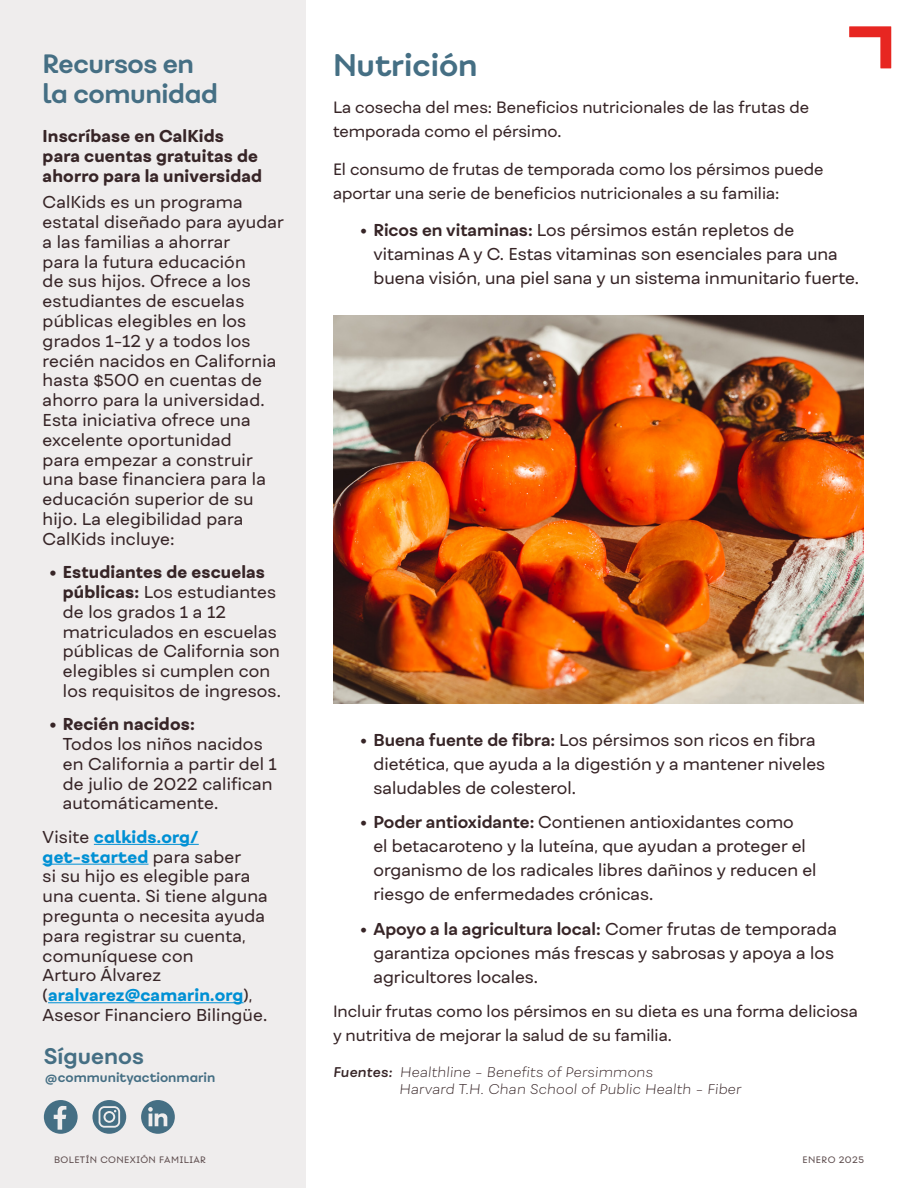
<style>
.page{position:relative;width:918px;height:1188px;background:#fff}
.page>*{position:absolute;margin:0;border:0;box-sizing:border-box;transform-origin:0 0}
.Paragraph_Style_4{font:700 30px "Fibra One Alt";color:#456f84}
.t1{font:700 25.5px/30px "Fibra One Alt";letter-spacing:-.015em;color:#456f84}
.t2{font:700 21.6px "Fibra One Alt";color:#456f84}
.t3{font:16.5px/19.8px "Fibra One";letter-spacing:.01em;color:#372527}
.t4{font:800 16.5px/19.6px "Fibra One";letter-spacing:.01em;color:#372527}
.Paragraph_Style_4-2{font:15.75px/24px "Fibra One";color:#372527}
.Paragraph_Style_4-3{font:italic 200 13.5px/16.2px "Fibra One";letter-spacing:.02em;color:#372527}
.t5{font:700 12.75px "Fibra One Alt";color:#456f84}
.t6{font:9px "Fibra One Alt";letter-spacing:.05em;color:#5e4d4e}
.s1{font-weight:800}
.s2{font-family:"Fibra One Alt";font-weight:800;color:#0090d4}
.s3{font-weight:800;color:#0090d4}
.s4{font-weight:700}
.s5{font-weight:600}
</style>
<div class="page">
<div style="left:0;top:0;width:306px;height:1188px;background:#efeded"></div>
<svg style="left:849px;top:26px;width:42px;height:42px"></svg>
<svg style="left:141px;top:1100px;width:34px;height:34px"></svg>
<svg style="left:44px;top:1100px;width:34px;height:34px"></svg>
<svg style="left:92px;top:1100px;width:34px;height:34px"></svg>
<div style="left:105px;top:1113px;width:8px;height:8px;background:#456f84;border-radius:4px"></div>
<hr style="left:94px;top:844px;width:105px;height:1px;background:#0090d4">
<hr style="left:43px;top:864px;width:106px;height:1px;background:#0090d4">
<hr style="left:48px;top:1002px;width:196px;height:1px;background:#0090d4">
<img style="left:333px;top:315px;width:531px;height:389px">
<p class="t1" style="left:43px;top:48px;width:177px">Recursos en la comunidad</p>
<p class="t4" style="left:43px;top:126px;width:221px">Inscríbase en CalKids para cuentas gratuitas de ahorro para la universidad</p>
<p class="t3" style="left:43px;top:192px;width:243px">CalKids es un programa estatal diseñado para ayudar a las familias a ahorrar<br>para la futura educación<br>de sus hijos. Ofrece a los estudiantes de escuelas públicas elegibles en los grados 1-12 y a todos los recién nacidos en California hasta $500 en cuentas de ahorro para la universidad.<br>Esta iniciativa ofrece una excelente oportunidad<br>para empezar a construir una base financiera para la educación superior de su hijo. La elegibilidad para<br>CalKids incluye:</p>
<p class="t3" style="left:63px;top:562px;width:220px;text-indent:-14px"><span class="s1">• Estudiantes de escuelas públicas:</span> Los estudiantes de los grados 1 a 12 matriculados en escuelas públicas de California son elegibles si cumplen con los requisitos de ingresos.</p>
<p class="t3" style="left:63px;top:714px;width:216px;text-indent:-14px"><span class="s1">• Recién nacidos:<br></span>Todos los niños nacidos en California a partir del 1 de julio de 2022 califican automáticamente.</p>
<p class="t3" style="left:43px;top:827px;width:227px">Visite <span class="s2">calkids.org/ get-started</span> para saber<br>si su hijo es elegible para una cuenta. Si tiene alguna pregunta o necesita ayuda para registrar su cuenta, comuníquese con<br>Arturo Álvarez (<span class="s3">aralvarez@camarin.org</span>),<br>Asesor Financiero Bilingüe.</p>
<p class="t2" style="left:44px;top:1042px;width:101px">Síguenos</p>
<p class="t5" style="left:45px;top:1070px;width:172px">@communityactionmarin</p>
<p class="Paragraph_Style_4" style="left:333px;top:46px;width:146px">Nutrición</p>
<p class="Paragraph_Style_4-2" style="left:333px;top:95px;width:478px">La cosecha del mes: Beneficios nutricionales de las frutas de temporada como el pérsimo.</p>
<p class="Paragraph_Style_4-2" style="left:333px;top:157px;width:492px">El consumo de frutas de temporada como los pérsimos puede aportar una serie de beneficios nutricionales a su familia:</p>
<p class="t3" style="left:374px;top:218px;width:487px;line-height:24px;text-indent:-14px"><span class="s4">• Ricos en vitaminas:</span> Los pérsimos están repletos de vitaminas A y C. Estas vitaminas son esenciales para una buena visión, una piel sana y un sistema inmunitario fuerte.</p>
<p class="t3" style="left:374px;top:728px;width:453px;line-height:24px;text-indent:-14px"><span class="s4">• Buena fuente de fibra:</span> Los pérsimos son ricos en fibra dietética, que ayuda a la digestión y a mantener niveles saludables de colesterol.</p>
<p class="t3" style="left:374px;top:810px;width:445px;line-height:24px;text-indent:-14px"><span class="s4">• Poder antioxidante:</span> Contienen antioxidantes como<br>el betacaroteno y la luteína, que ayudan a proteger el organismo de los radicales libres dañinos y reducen el riesgo de enfermedades crónicas.</p>
<p class="t3" style="left:374px;top:916px;width:465px;line-height:24px;text-indent:-14px"><span class="s4">• Apoyo a la agricultura local:</span> Comer frutas de temporada garantiza opciones más frescas y sabrosas y apoya a los agricultores locales.</p>
<p class="Paragraph_Style_4-2" style="left:333px;top:999px;width:526px">Incluir frutas como los pérsimos en su dieta es una forma deliciosa y nutritiva de mejorar la salud de su familia.</p>
<p class="Paragraph_Style_4-3" style="left:399px;top:1064px;width:343px;text-indent:-66px"><span class="s5">Fuentes:</span> Healthline - Benefits of Persimmons<br>Harvard T.H. Chan School of Public Health - Fiber</p>
<p class="t6" style="left:54px;top:1154px;width:153px">BOLETÍN CONEXIÓN FAMILIAR</p>
<p class="t6" style="left:803px;top:1154px;width:63px">ENERO 2025</p>
</div>
